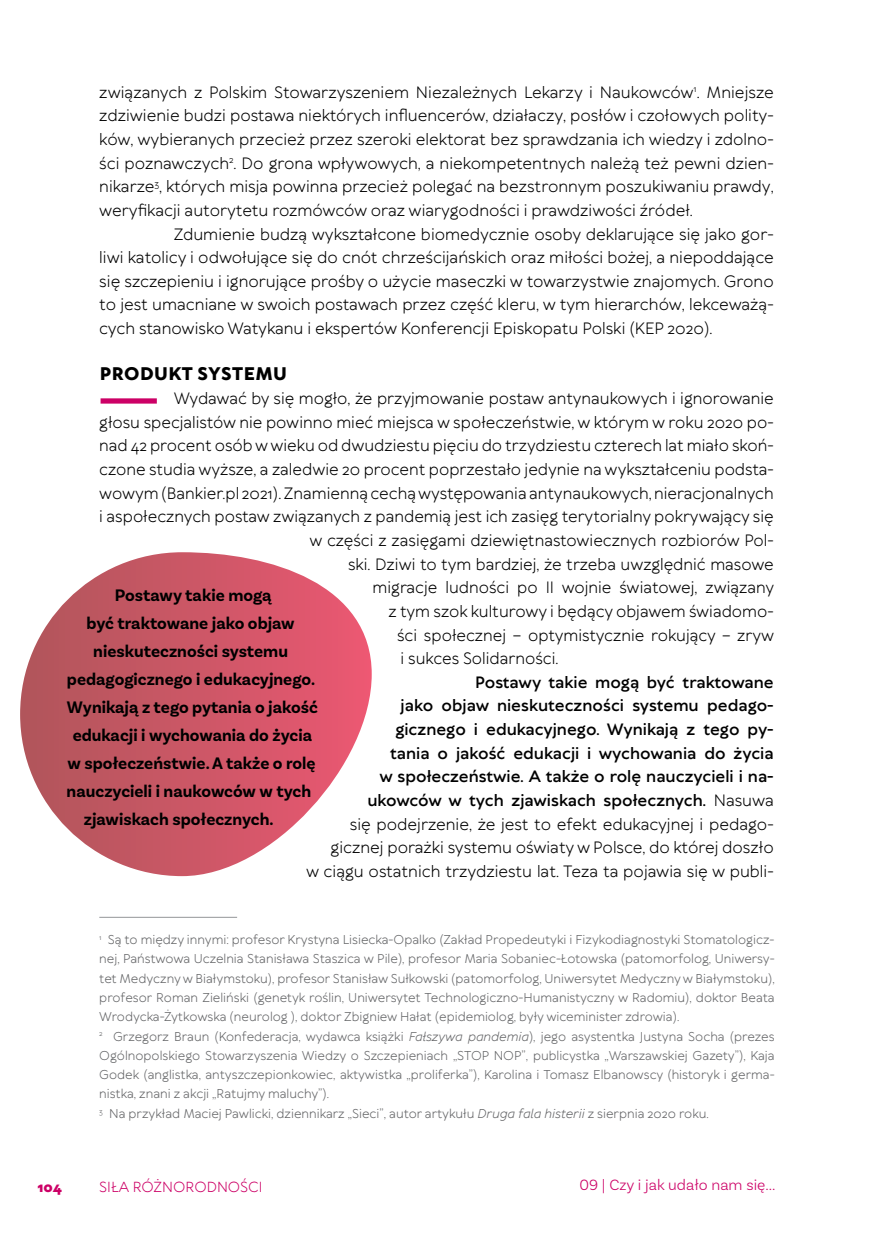
<style>
.page{position:relative;width:874px;height:1241px;background:#fff}
.page>*{position:absolute;margin:0;border:0;box-sizing:border-box;transform-origin:0 0}
.t1{font:700 17.5px "Basic Sans";color:#000}
.t2{font:800 17.5px "TT Wellingtons";letter-spacing:.02em;color:#000}
.t3{font:15.75px "TT Wellingtons";color:#000}
.t4{font:600 15.75px/23.6px "TT Wellingtons";color:#000;text-align:right}
.t5{font:300 15.75px "Basic Sans";color:#c06}
.t6{font:14px "TT Wellingtons";color:#c06}
.t7{font:800 14px "TT Wellingtons";color:#c06}
.t8{font:12.25px/19.2px "TT Wellingtons";color:#636466}
.s1{font-weight:400}
.s2{font-style:italic}
</style>
<div class="page">
<hr style="left:99px;top:916px;width:138px;height:1px;background:#939598">
<svg style="left:20px;top:552px;width:351px;height:324px"></svg>
<div style="left:100px;top:398px;width:57px;height:5px;background:#c06"></div>
<p class="t3" style="left:99px;top:86px;width:675px">związanych z Polskim Stowarzyszeniem Niezależnych Lekarzy i Naukowców<sup>1</sup>. Mniejsze</p>
<p class="t3" style="left:99px;top:110px;width:675px">zdziwienie budzi postawa niektórych influencerów, działaczy, posłów i czołowych polity-</p>
<p class="t3" style="left:99px;top:134px;width:675px">ków, wybieranych przecież przez szeroki elektorat bez sprawdzania ich wiedzy i zdolno-</p>
<p class="t3" style="left:99px;top:157px;width:675px">ści poznawczych<sup>2</sup>. Do grona wpływowych, a niekompetentnych należą też pewni dzien-</p>
<p class="t3" style="left:99px;top:181px;width:675px">nikarze<sup>3</sup>, których misja powinna przecież polegać na bezstronnym poszukiwaniu prawdy,</p>
<p class="t3" style="left:99px;top:205px;width:594px">weryfikacji autorytetu rozmówców oraz wiarygodności i prawdziwości źródeł.</p>
<p class="t3" style="left:174px;top:228px;width:601px">Zdumienie budzą wykształcone biomedycznie osoby deklarujące się jako gor-</p>
<p class="t3" style="left:99px;top:252px;width:675px">liwi katolicy i odwołujące się do cnót chrześcijańskich oraz miłości bożej, a niepoddające</p>
<p class="t3" style="left:99px;top:275px;width:675px">się szczepieniu i ignorujące prośby o użycie maseczki w towarzystwie znajomych. Grono</p>
<p class="t3" style="left:99px;top:299px;width:675px">to jest umacniane w swoich postawach przez część kleru, w tym hierarchów, lekceważą-</p>
<p class="t3" style="left:99px;top:323px;width:614px">cych stanowisko Watykanu i ekspertów Konferencji Episkopatu Polski (KEP 2020).</p>
<p class="t2" style="left:100px;top:368px;width:188px">PRODUKT SYSTEMU</p>
<p class="t3" style="left:174px;top:393px;width:601px">Wydawać by się mogło, że przyjmowanie postaw antynaukowych i ignorowanie</p>
<p class="t3" style="left:99px;top:416px;width:675px">głosu specjalistów nie powinno mieć miejsca w społeczeństwie, w którym w roku 2020 po-</p>
<p class="t3" style="left:99px;top:440px;width:675px">nad 42 procent osób w wieku od dwudziestu pięciu do trzydziestu czterech lat miało skoń-</p>
<p class="t3" style="left:99px;top:464px;width:675px">czone studia wyższe, a zaledwie 20 procent poprzestało jedynie na wykształceniu podsta-</p>
<p class="t3" style="left:99px;top:487px;width:675px">wowym (Bankier.pl 2021). Znamienną cechą występowania antynaukowych, nieracjonalnych</p>
<p class="t3" style="left:99px;top:511px;width:675px">i aspołecznych postaw związanych z pandemią jest ich zasięg terytorialny pokrywający się</p>
<p class="t3" style="left:309px;top:534px;width:465px">w części z zasięgami dziewiętnastowiecznych rozbiorów Pol-</p>
<p class="t3" style="left:348px;top:558px;width:427px">ski. Dziwi to tym bardziej, że trzeba uwzględnić masowe</p>
<p class="t3" style="left:372px;top:582px;width:403px">migracje ludności po II wojnie światowej, związany</p>
<p class="t3" style="left:388px;top:605px;width:387px">z tym szok kulturowy i będący objawem świadomo-</p>
<p class="t3" style="left:397px;top:629px;width:378px">ści społecznej – optymistycznie rokujący – zryw</p>
<p class="t3" style="left:400px;top:653px;width:159px">i sukces Solidarności.</p>
<p class="t4" style="left:306px;top:672px;width:469px">Postawy takie mogą być traktowane<br>jako objaw nieskuteczności systemu pedago-<br>gicznego i edukacyjnego. Wynikają z tego py-<br>tania o jakość edukacji i wychowania do życia<br>w społeczeństwie. A także o rolę nauczycieli i na&shy;ukowców w tych zjawiskach społecznych. <span class="s1">Nasuwa<br>się podejrzenie, że jest to efekt edukacyjnej i pedago&shy;gicznej porażki systemu oświaty w Polsce, do której doszło<br>w ciągu ostatnich trzydziestu lat. Teza ta pojawia się w publi-</span></p>
<p class="t1" style="left:115px;top:588px;width:158px">Postawy takie mogą</p>
<p class="t1" style="left:87px;top:616px;width:209px">być traktowane jako objaw</p>
<p class="t1" style="left:93px;top:644px;width:196px">nieskuteczności systemu</p>
<p class="t1" style="left:67px;top:672px;width:249px">pedagogicznego i edukacyjnego.</p>
<p class="t1" style="left:67px;top:700px;width:252px">Wynikają z tego pytania o jakość</p>
<p class="t1" style="left:73px;top:728px;width:241px">edukacji i wychowania do życia</p>
<p class="t1" style="left:67px;top:756px;width:249px">w społeczeństwie. A także o rolę</p>
<p class="t1" style="left:67px;top:784px;width:246px">nauczycieli i naukowców w tych</p>
<p class="t1" style="left:84px;top:812px;width:191px">zjawiskach społecznych.</p>
<p class="t8" style="left:99px;top:931px;width:676px"><sup>1</sup> Są to między innymi: profesor Krystyna Lisiecka-Opalko (Zakład Propedeutyki i Fizykodiagnostyki Stomatologicz&shy;nej, Państwowa Uczelnia Stanisława Staszica w Pile), profesor Maria Sobaniec-Łotowska (patomorfolog, Uniwersy&shy;tet Medyczny w Białymstoku), profesor Stanisław Sułkowski (patomorfolog, Uniwersytet Medyczny w Białymstoku), profesor Roman Zieliński (genetyk roślin, Uniwersytet Technologiczno-Humanistyczny w Radomiu), doktor Beata Wrodycka-Żytkowska (neurolog ), doktor Zbigniew Hałat (epidemiolog, były wiceminister zdrowia).<br><sup>2</sup> Grzegorz Braun (Konfederacja, wydawca książki <span class="s2">Fałszywa pandemia</span>), jego asystentka Justyna Socha (prezes Ogólnopolskiego Stowarzyszenia Wiedzy o Szczepieniach „STOP NOP”, publicystka „Warszawskiej Gazety”), Kaja Godek (anglistka, antyszczepionkowiec, aktywistka „proliferka”), Karolina i Tomasz Elbanowscy (historyk i germa&shy;nistka, znani z akcji „Ratujmy maluchy”).<br><sup>3</sup> Na przykład Maciej Pawlicki, dziennikarz „Sieci”, autor artykułu <span class="s2">Druga fala histerii</span> z sierpnia 2020 roku.</p>
<p class="t7" style="left:37px;top:1181px;width:26px">104</p>
<p class="t6" style="left:99px;top:1181px;width:165px">SIŁA RÓŻNORODNOŚCI</p>
<p class="t5" style="left:579px;top:1178px;width:197px">09 | Czy i jak udało nam się...</p>
</div>
